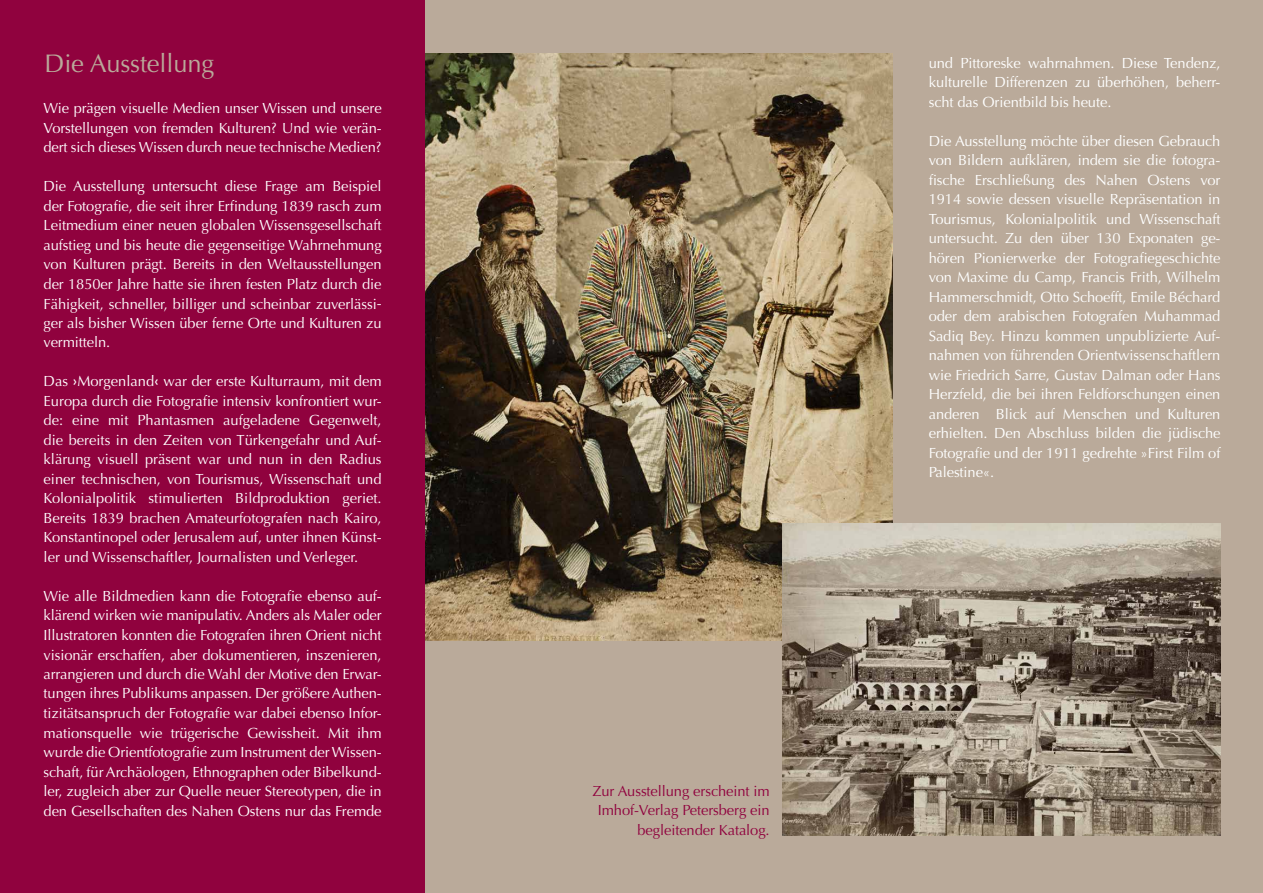
<style>
.page{position:relative;width:1263px;height:893px;background:#fff}
.page>*{position:absolute;margin:0;border:0;box-sizing:border-box;transform-origin:0 0}
.t1{font:25.5px "Optima";letter-spacing:-.005em;color:#baaa9a}
.t2{font:14.7px/19.5px "Optima";letter-spacing:-.005em;color:#fff;text-align:justify}
.t3{font:14.7px/19.5px "Optima";letter-spacing:-.005em;color:#90023e;text-align:right}
.s1{font-family:"Optima LT Pro";font-weight:700}
</style>
<div class="page">
<div style="left:0;top:0;width:425px;height:893px;background:#90023e"></div>
<div style="left:425px;top:0;width:838px;height:893px;background:#baaa9a"></div>
<img style="left:425px;top:53px;width:467px;height:587px">
<img style="left:783px;top:524px;width:437px;height:312px">
<h1 class="t1" style="left:45px;top:49px;width:171px">Die Ausstellung</h1>
<p class="t2" style="left:929px;top:53px;width:293px">und Pittoreske wahrnahmen. Diese Tendenz, kulturelle Differenzen zu überhöhen, beherr&shy;scht das Orientbild bis heute.</p>
<p class="t2" style="left:929px;top:131px;width:293px">Die Ausstellung möchte über diesen Gebrauch von Bildern aufklären, indem sie die fotogra&shy;fische Erschließung des Nahen Ostens vor 1914 sowie dessen visuelle Repräsentation in Tourismus, Kolonialpolitik und Wissenschaft untersucht. Zu den über 130 Exponaten ge&shy;hören Pionierwerke der Fotografiegeschichte von Maxime du Camp, Francis Frith, Wilhelm Hammerschmidt, Otto Schoefft, Emile Béchard oder dem arabischen Fotografen Muhammad Sadiq Bey. Hinzu kommen unpublizierte Auf&shy;nahmen von führenden Orientwissenschaftlern wie Friedrich Sarre, Gustav Dalman oder Hans Herzfeld, die bei ihren Feldforschungen einen anderen Blick auf Menschen und Kulturen erhielten. Den Abschluss bilden die jüdische Fotografie und der 1911 gedrehte »First Film of Palestine«.</p>
<p class="t2" style="left:44px;top:99px;width:340px">Wie prägen visuelle Medien unser Wissen und unsere Vorstellungen von fremden Kulturen? Und wie verän&shy;dert sich dieses Wissen durch neue technische Medien?</p>
<p class="t2" style="left:44px;top:177px;width:340px">Die Ausstellung untersucht diese Frage am Beispiel der Fotografie, die seit ihrer Erfindung 1839 rasch zum Leitmedium einer neuen globalen Wissensgesellschaft aufstieg und bis heute die gegenseitige Wahrnehmung von Kulturen prägt. Bereits in den Weltausstellungen der 1850er Jahre hatte sie ihren festen Platz durch die Fähigkeit, schneller, billiger und scheinbar zuverlässi&shy;ger als bisher Wissen über ferne Orte und Kulturen zu vermitteln.</p>
<p class="t2" style="left:44px;top:372px;width:340px">Das <span class="s1">›</span>Morgenland<span class="s1">‹</span> war der erste Kulturraum, mit dem Europa durch die Fotografie intensiv konfrontiert wur&shy;de: eine mit Phantasmen aufgeladene Gegenwelt, die bereits in den Zeiten von Türkengefahr und Auf&shy;klärung visuell präsent war und nun in den Radius einer technischen, von Tourismus, Wissenschaft und Kolonialpolitik stimulierten Bildproduktion geriet.<br>Bereits 1839 brachen Amateurfotografen nach Kairo, Konstantinopel oder Jerusalem auf, unter ihnen Künst&shy;ler und Wissenschaftler, Journalisten und Verleger.</p>
<p class="t2" style="left:44px;top:586px;width:340px">Wie alle Bildmedien kann die Fotografie ebenso auf&shy;klärend wirken wie manipulativ. Anders als Maler oder Illustratoren konnten die Fotografen ihren Orient nicht visionär erschaffen, aber dokumentieren, inszenieren, arrangieren und durch die Wahl der Motive den Erwar&shy;tungen ihres Publikums anpassen. Der größere Authen&shy;tizitätsanspruch der Fotografie war dabei ebenso Infor&shy;mationsquelle wie trügerische Gewissheit. Mit ihm wurde die Orientfotografie zum Instrument der Wissen&shy;schaft, für Archäologen, Ethnographen oder Bibelkund&shy;ler, zugleich aber zur Quelle neuer Stereotypen, die in den Gesellschaften des Nahen Ostens nur das Fremde</p>
<p class="t3" style="left:593px;top:781px;width:179px">Zur Ausstellung erscheint im<br>Imhof-Verlag Petersberg ein begleitender Katalog.</p>
</div>
